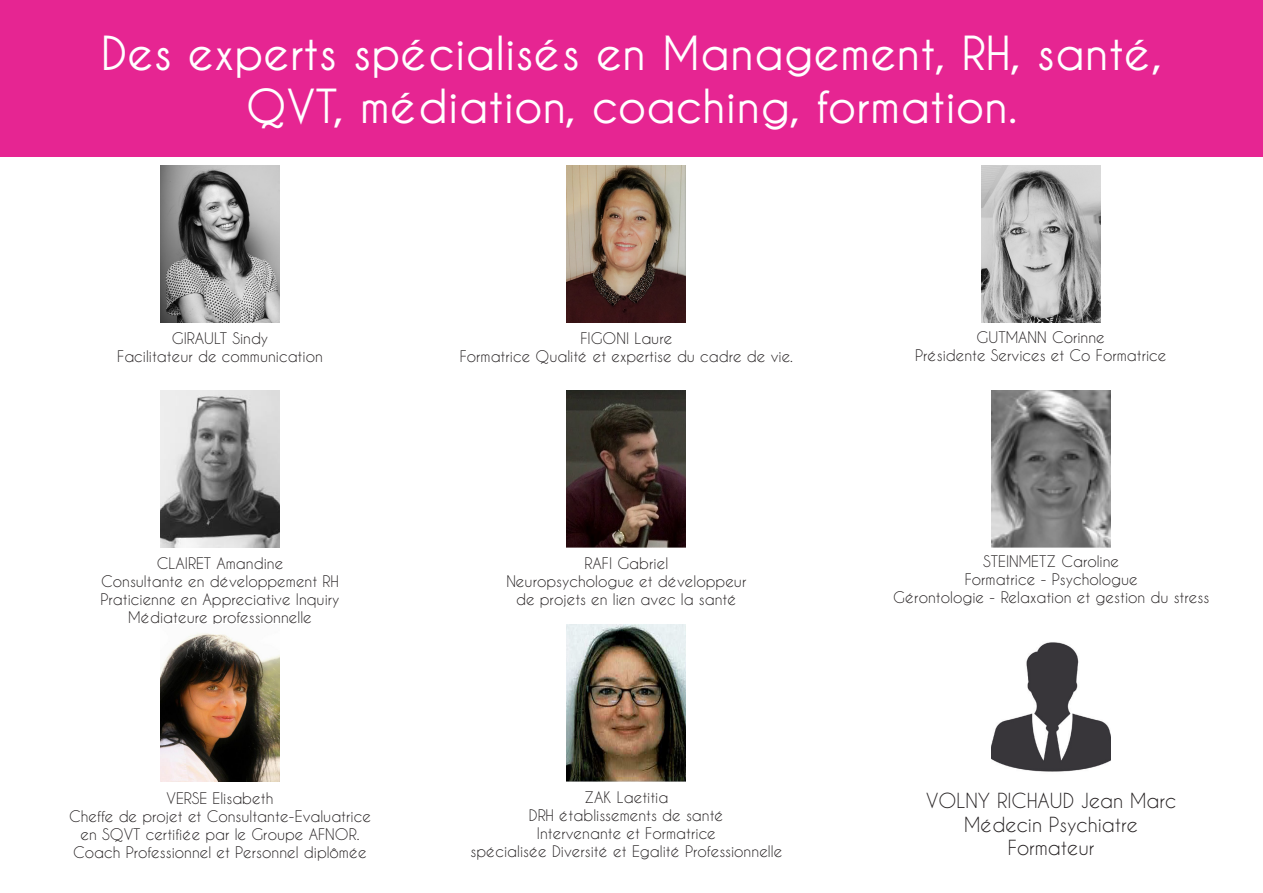
<style>
.page{position:relative;width:1263px;height:893px;background:#fff}
.page>*{position:absolute;margin:0;border:0;box-sizing:border-box;transform-origin:0 0}
.Titres_centré{font:700 46.5px/52.5px "Caviar Dreams";color:#fff;text-align:center}
.t1{font:19.5px "Caviar Dreams";color:#231f20}
.t2{font:15px/18px "Caviar Dreams";color:#231f20;text-align:center}
</style>
<div class="page">
<img style="left:161px;top:390px;width:119px;height:158px">
<img style="left:567px;top:166px;width:119px;height:157px">
<img style="left:992px;top:390px;width:119px;height:158px">
<img style="left:161px;top:166px;width:119px;height:157px">
<img style="left:567px;top:390px;width:119px;height:158px">
<img style="left:981px;top:166px;width:119px;height:157px">
<img style="left:161px;top:633px;width:119px;height:148px">
<img style="left:567px;top:624px;width:119px;height:157px">
<img style="left:992px;top:642px;width:119px;height:130px">
<div style="left:0;top:0;width:1263px;height:157px;background:#e62592"></div>
<p class="Titres_centré" style="left:101px;top:27px;width:1062px">Des experts spécialisés en Management, RH, santé,<br>QVT, médiation, coaching, formation.</p>
<p class="t2" style="left:172px;top:330px;width:98px">GIRAULT Sindy</p>
<p class="t2" style="left:117px;top:348px;width:207px">Facilitateur de communication</p>
<p class="t2" style="left:157px;top:554px;width:128px">CLAIRET Amandine</p>
<p class="t2" style="left:101px;top:572px;width:239px">Consultante en développement RH</p>
<p class="t2" style="left:101px;top:590px;width:241px">Praticienne en Appreciative Inquiry</p>
<p class="t2" style="left:128px;top:608px;width:185px">Médiateure professionnelle</p>
<p class="t2" style="left:167px;top:789px;width:108px">VERSE Elisabeth</p>
<p class="t2" style="left:69px;top:807px;width:303px">Cheffe de projet et Consultante-Evaluatrice en SQVT certifiée par le Groupe AFNOR.</p>
<p class="t2" style="left:73px;top:843px;width:295px">Coach Professionnel et Personnel diplômée</p>
<p class="t2" style="left:580px;top:330px;width:93px">FIGONI Laure</p>
<p class="t2" style="left:460px;top:348px;width:335px">Formatrice Qualité et expertise du cadre de vie.</p>
<p class="t2" style="left:584px;top:554px;width:85px">RAFI Gabriel</p>
<p class="t2" style="left:506px;top:572px;width:242px">Neuropsychologue et développeur de projets en lien avec la santé</p>
<p class="t2" style="left:584px;top:788px;width:86px">ZAK Laetitia</p>
<p class="t2" style="left:529px;top:806px;width:196px">DRH établissements de santé</p>
<p class="t2" style="left:537px;top:824px;width:181px">Intervenante et Formatrice</p>
<p class="t2" style="left:470px;top:842px;width:313px">spécialisée Diversité et Egalité Professionnelle</p>
<p class="t2" style="left:977px;top:329px;width:130px">GUTMANN Corinne</p>
<p class="t2" style="left:915px;top:347px;width:253px">Présidente Services et Co Formatrice</p>
<p class="t2" style="left:983px;top:552px;width:138px">STEINMETZ Caroline</p>
<p class="t2" style="left:965px;top:570px;width:174px">Formatrice - Psychologue</p>
<p class="t2" style="left:893px;top:588px;width:318px">Gérontologie - Relaxation et gestion du stress</p>
<p class="t1" style="left:926px;top:790px;width:252px">VOLNY RICHAUD Jean Marc</p>
<p class="t1" style="left:964px;top:814px;width:175px">Médecin Psychiatre</p>
<p class="t1" style="left:1008px;top:837px;width:88px">Formateur</p>
</div>
